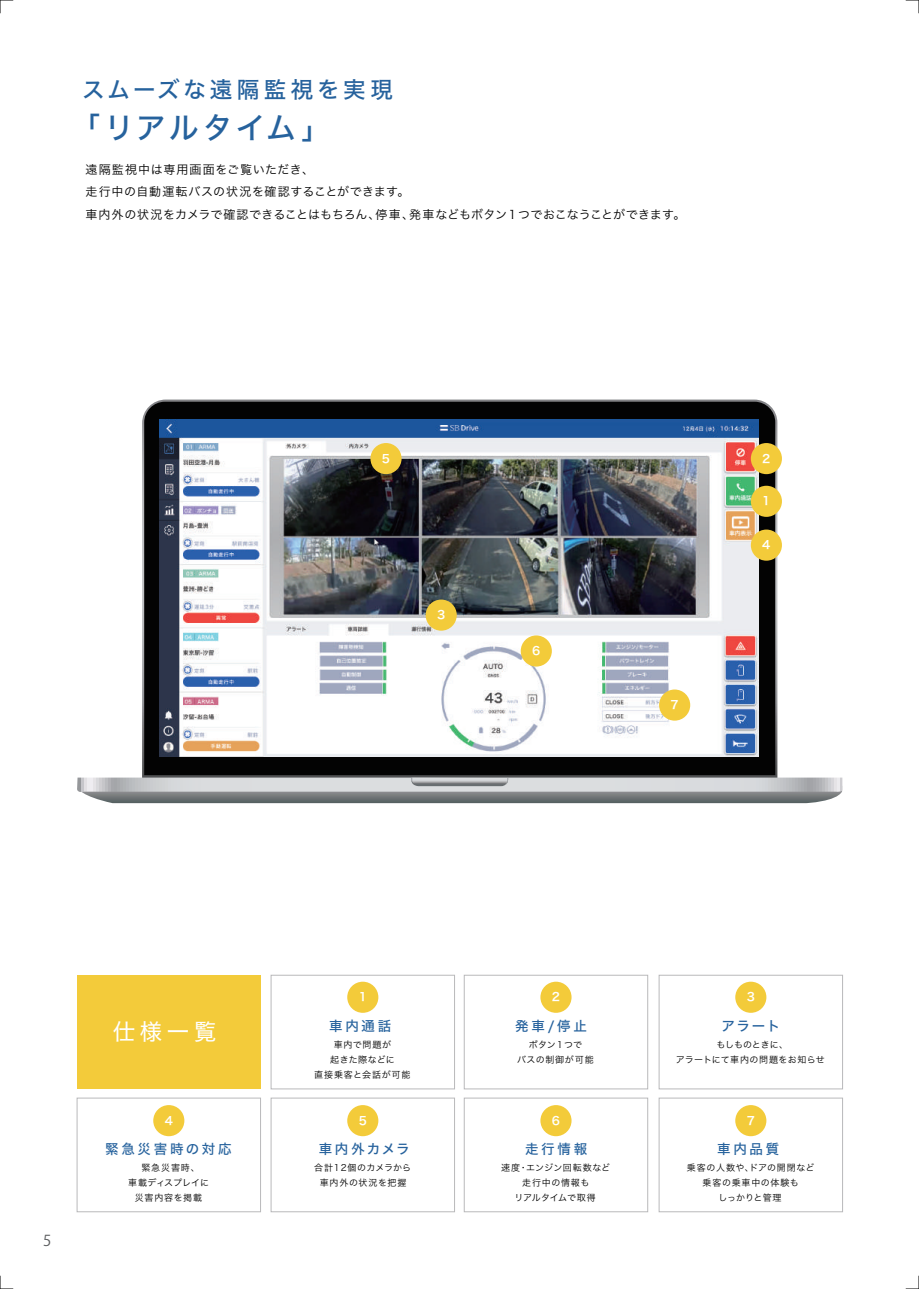
<style>
.page{position:relative;width:919px;height:1289px;background:#fff}
.page>*{position:absolute;margin:0;border:0;box-sizing:border-box;transform-origin:0 0}
.t1{font:30px "Hira Kaku Pro N W5";letter-spacing:.09em;color:#26629d}
.t2{font:22.5px "Hira Kaku Pro N W5";letter-spacing:.17em;color:#26629d}
.t3{font:22.5px "Hira Kaku Pro N W4";color:#fff}
.t4{font:15px "Koz Go Pr 6 N";color:#595b5d}
.t5{font:13.5px "Hira Kaku Pro N W5";letter-spacing:.195em;color:#26629d}
.t6{font:12px/22.5px "Hira Kaku Pro N W3";letter-spacing:.03em;color:#000}
.t7{font:11.4px "Hira Kaku Pro N W6";color:#fff}
.t8{font:9px/14.9px "Hira Kaku Pro N W3";letter-spacing:.06em;color:#000;text-align:center}
.t9{font:9px/14.9px "Hira Kaku Pro N W3";color:#000;text-align:center}
.t10{font:9px/14.9px "Hira Kaku Pro N W3";letter-spacing:.08em;color:#000;text-align:center}
.t11{font:9px/14.9px "Hira Kaku Pro N W3";letter-spacing:.035em;color:#000;text-align:center}
</style>
<div class="page">
<svg style="left:0;top:1275px;width:13px;height:14px"></svg>
<svg style="left:0;top:0;width:13px;height:13px"></svg>
<svg style="left:905px;top:0;width:14px;height:13px"></svg>
<svg style="left:905px;top:1275px;width:14px;height:14px"></svg>
<div style="left:77px;top:975px;width:183px;height:113px;background:#f3cb3a"></div>
<div style="left:77px;top:1097px;width:184px;height:115px;border:1px solid #b9b9bb"></div>
<div style="left:271px;top:974px;width:184px;height:115px;border:1px solid #b9b9bb"></div>
<div style="left:271px;top:1097px;width:184px;height:115px;border:1px solid #b9b9bb"></div>
<div style="left:464px;top:974px;width:184px;height:115px;border:1px solid #b9b9bb"></div>
<div style="left:464px;top:1097px;width:184px;height:115px;border:1px solid #b9b9bb"></div>
<div style="left:658px;top:974px;width:184px;height:115px;border:1px solid #b9b9bb"></div>
<div style="left:658px;top:1097px;width:184px;height:115px;border:1px solid #b9b9bb"></div>
<div style="left:347px;top:981px;width:31px;height:31px;background:#f3cb3a;border-radius:50%"></div>
<div style="left:153px;top:1105px;width:31px;height:31px;background:#f3cb3a;border-radius:50%"></div>
<div style="left:347px;top:1105px;width:31px;height:31px;background:#f3cb3a;border-radius:50%"></div>
<div style="left:540px;top:1105px;width:31px;height:31px;background:#f3cb3a;border-radius:50%"></div>
<div style="left:735px;top:1105px;width:31px;height:31px;background:#f3cb3a;border-radius:50%"></div>
<div style="left:735px;top:981px;width:31px;height:31px;background:#f3cb3a;border-radius:50%"></div>
<div style="left:540px;top:981px;width:31px;height:31px;background:#f3cb3a;border-radius:50%"></div>
<svg style="left:143px;top:401px;width:633px;height:375px;background:#0b0b0b"></svg>
<svg style="left:158px;top:416px;width:603px;height:343px;background:#2b2b2c"></svg>
<img style="left:159px;top:419px;width:599px;height:337px">
<svg style="left:77px;top:777px;width:766px;height:26px;background:#a6a9ab"></svg>
<div style="left:750px;top:486px;width:31px;height:31px;background:#f3cb3a;border-radius:50%"></div>
<div style="left:750px;top:529px;width:31px;height:31px;background:#f3cb3a;border-radius:50%"></div>
<div style="left:370px;top:443px;width:31px;height:31px;background:#f3cb3a;border-radius:50%"></div>
<div style="left:520px;top:635px;width:32px;height:31px;background:#f3cb3a;border-radius:50%"></div>
<div style="left:659px;top:689px;width:31px;height:31px;background:#f3cb3a;border-radius:50%"></div>
<div style="left:425px;top:599px;width:31px;height:31px;background:#f3cb3a;border-radius:50%"></div>
<div style="left:750px;top:443px;width:31px;height:31px;background:#f3cb3a;border-radius:50%"></div>
<h2 class="t2" style="left:82px;top:69px;width:312px">スムーズな遠隔監視を実現</h2>
<h1 class="t1" style="left:70px;top:100px;width:262px">「リアルタイム」</h1>
<h3 class="t6" style="left:85px;top:157px;width:601px">遠隔監視中は専用画面をご覧いただき、<br>走行中の自動運転バスの状況を確認することができます。<br>車内外の状況をカメラで確認できることはもちろん、停車、発車などもボタン１つでおこなうことができます。</h3>
<p class="t7" style="left:382px;top:448px;width:10px">5</p>
<p class="t7" style="left:437px;top:604px;width:10px">3</p>
<p class="t7" style="left:532px;top:640px;width:10px">6</p>
<p class="t7" style="left:670px;top:694px;width:10px">7</p>
<p class="t7" style="left:762px;top:448px;width:10px">2</p>
<p class="t7" style="left:762px;top:490px;width:10px">1</p>
<p class="t7" style="left:762px;top:534px;width:10px">4</p>
<h3 class="t4" style="left:43px;top:1231px;width:10px">5</h3>
<h2 class="t3" style="left:113px;top:1011px;width:105px">仕様一覧</h2>
<p class="t7" style="left:358px;top:986px;width:10px">1</p>
<h3 class="t5" style="left:329px;top:1013px;width:63px">車内通話</h3>
<p class="t8" style="left:314px;top:1036px;width:98px">車内で問題が<br>起きた際などに<br>直接乗客と会話が可能</p>
<p class="t7" style="left:552px;top:986px;width:10px">2</p>
<p class="t7" style="left:746px;top:986px;width:10px">3</p>
<h3 class="t5" style="left:515px;top:1013px;width:73px">発車/停止</h3>
<p class="t11" style="left:517px;top:1036px;width:78px">ボタン１つで<br>バスの制御が可能</p>
<h3 class="t5" style="left:721px;top:1013px;width:60px">アラート</h3>
<p class="t9" style="left:675px;top:1036px;width:150px">もしものときに、<br>アラートにて車内の問題をお知らせ</p>
<p class="t7" style="left:165px;top:1109px;width:10px">4</p>
<p class="t7" style="left:358px;top:1109px;width:10px">5</p>
<p class="t7" style="left:552px;top:1109px;width:10px">6</p>
<p class="t7" style="left:746px;top:1109px;width:10px">7</p>
<h3 class="t5" style="left:105px;top:1136px;width:128px">緊急災害時の対応</h3>
<p class="t10" style="left:128px;top:1159px;width:82px">緊急災害時、<br>車載ディスプレイに災害内容を掲載</p>
<h3 class="t5" style="left:319px;top:1136px;width:92px">車内外カメラ</h3>
<p class="t8" style="left:320px;top:1159px;width:102px;text-align:left;text-indent:-6px">合計12個のカメラから車内外の状況を把握 　</p>
<h3 class="t5" style="left:525px;top:1136px;width:64px">走行情報</h3>
<p class="t8" style="left:501px;top:1159px;width:110px">速度・エンジン回転数など走行中の情報も<br>リアルタイムで取得</p>
<h3 class="t5" style="left:717px;top:1136px;width:63px">車内品質</h3>
<p class="t8" style="left:687px;top:1159px;width:129px">乗客の人数や、ドアの開閉など乗客の乗車中の体験も<br>しっかりと管理</p>
</div>
